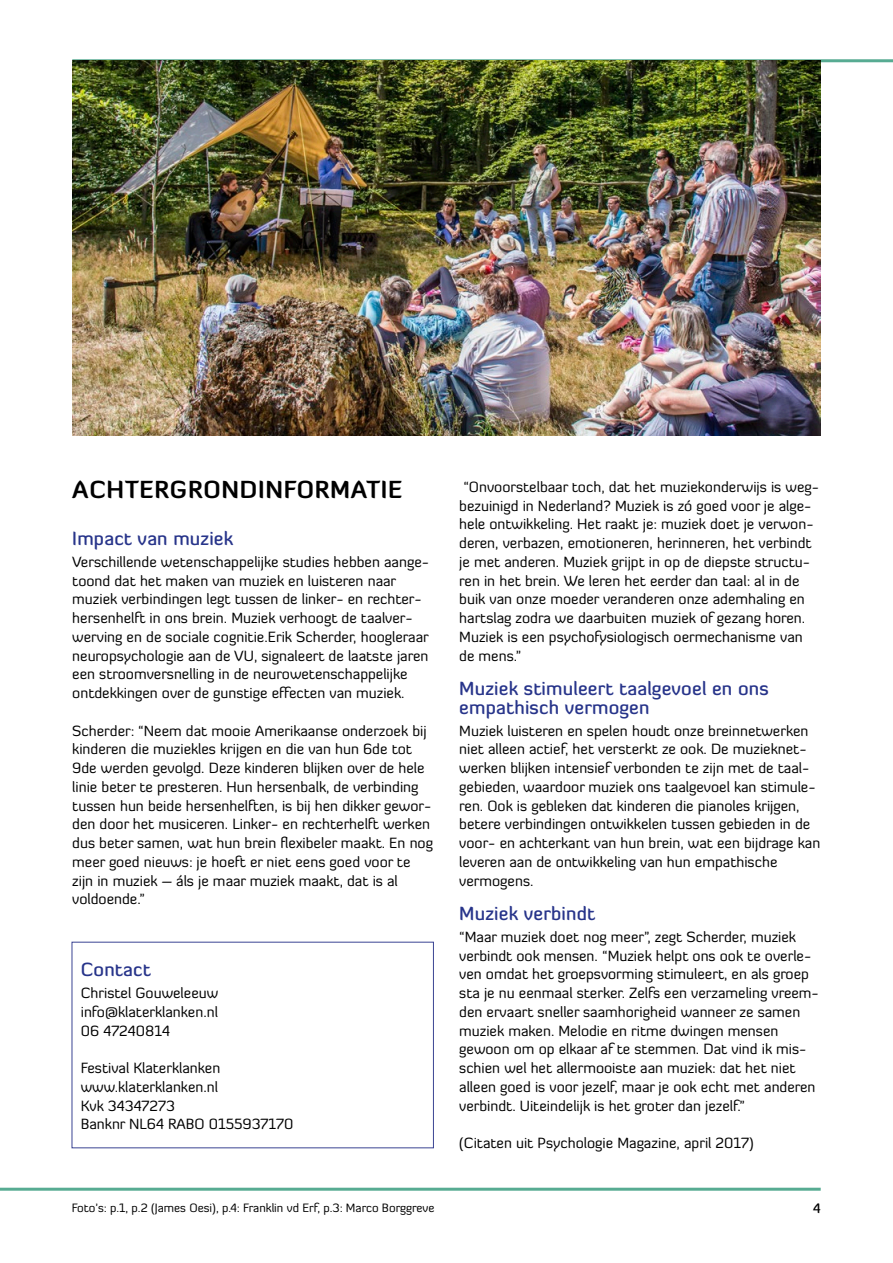
<style>
.page{position:relative;width:893px;height:1263px;background:#fff}
.page>*{position:absolute;margin:0;border:0;box-sizing:border-box;transform-origin:0 0}
.t1{font:700 24px "Diavlo";letter-spacing:.03em;color:#000}
.t2{font:500 18.75px/18.8px "Diavlo";letter-spacing:.01em;color:#27348a}
.t3{font:14.7px/18.8px "Diavlo";color:#000}
.t4{font:500 13.5px "Diavlo";color:#000}
.t5{font:12px "Diavlo";color:#000}
</style>
<div class="page">
<hr style="left:0;top:1188px;width:821px;height:3px;background:#57ab92">
<hr style="left:72px;top:59px;width:821px;height:3px;background:#57ab92">
<img style="left:72px;top:61px;width:749px;height:375px">
<h1 class="t1" style="left:72px;top:474px;width:332px">ACHTERGRONDINFORMATIE</h1>
<p class="t2" style="left:72px;top:529px;width:163px">Impact van muziek</p>
<p class="t3" style="left:72px;top:552px;width:358px">Verschillende wetenschappelijke studies hebben aange&shy;toond dat het maken van muziek en luisteren naar muziek verbindingen legt tussen de linker- en rechter&shy;hersenhelft in ons brein. Muziek verhoogt de taalver&shy;werving en de sociale cognitie.Erik Scherder, hoogleraar neuropsychologie aan de VU, signaleert de laatste jaren een stroomversnelling in de neurowetenschappelijke ontdekkingen over de gunstige effecten van muziek.</p>
<p class="t3" style="left:72px;top:721px;width:362px">Scherder: “Neem dat mooie Amerikaanse onderzoek bij kinderen die muziekles krijgen en die van hun 6de tot 9de werden gevolgd. Deze kinderen blijken over de hele linie beter te presteren. Hun hersenbalk, de verbinding tussen hun beide hersenhelften, is bij hen dikker gewor&shy;den door het musiceren. Linker- en rechterhelft werken dus beter samen, wat hun brein flexibeler maakt. En nog meer goed nieuws: je hoeft er niet eens goed voor te zijn in muziek – áls je maar muziek maakt, dat is al voldoende.”</p>
<p class="t2" style="left:81px;top:960px;width:72px">Contact</p>
<p class="t3" style="left:81px;top:983px;width:139px;text-align:justify">Christel Gouweleeuw info@klaterklanken.nl 06 47240814</p>
<p class="t3" style="left:81px;top:1058px;width:214px">Festival Klaterklanken www.klaterklanken.nl<br>Kvk 34347273<br>Banknr NL64 RABO 0155937170</p>
<p class="t5" style="left:72px;top:1200px;width:364px">Foto’s: p.1, p.2 (James Oesi), p.4: Franklin vd Erf, p.3: Marco Borggreve</p>
<p class="t3" style="left:459px;top:477px;width:361px">“Onvoorstelbaar toch, dat het muziekonderwijs is weg&shy;bezuinigd in Nederland? Muziek is zó goed voor je alge&shy;hele ontwikkeling. Het raakt je: muziek doet je verwon&shy;deren, verbazen, emotioneren, herinneren, het verbindt je met anderen. Muziek grijpt in op de diepste structu&shy;ren in het brein. We leren het eerder dan taal: al in de buik van onze moeder veranderen onze ademhaling en hartslag zodra we daarbuiten muziek of gezang horen.<br>Muziek is een psychofysiologisch oermechanisme van de mens.”</p>
<p class="t2" style="left:459px;top:679px;width:311px">Muziek stimuleert taalgevoel en ons empathisch vermogen</p>
<p class="t3" style="left:459px;top:721px;width:363px">Muziek luisteren en spelen houdt onze breinnetwerken niet alleen actief, het versterkt ze ook. De muzieknet&shy;werken blijken intensief verbonden te zijn met de taal&shy;gebieden, waardoor muziek ons taalgevoel kan stimule&shy;ren. Ook is gebleken dat kinderen die pianoles krijgen, betere verbindingen ontwikkelen tussen gebieden in de voor- en achterkant van hun brein, wat een bijdrage kan leveren aan de ontwikkeling van hun empathische vermogens.</p>
<p class="t2" style="left:459px;top:904px;width:137px">Muziek verbindt</p>
<p class="t3" style="left:459px;top:927px;width:361px">“Maar muziek doet nog meer”, zegt Scherder, muziek verbindt ook mensen. “Muziek helpt ons ook te overle&shy;ven omdat het groepsvorming stimuleert, en als groep sta je nu eenmaal sterker. Zelfs een verzameling vreem&shy;den ervaart sneller saamhorigheid wanneer ze samen muziek maken. Melodie en ritme dwingen mensen gewoon om op elkaar af te stemmen. Dat vind ik mis&shy;schien wel het allermooiste aan muziek: dat het niet alleen goed is voor jezelf, maar je ook echt met anderen verbindt. Uiteindelijk is het groter dan jezelf.”</p>
<p class="t3" style="left:459px;top:1133px;width:296px">(Citaten uit Psychologie Magazine, april 2017)</p>
<p class="t4" style="left:813px;top:1200px;width:9px">4</p>
</div>
